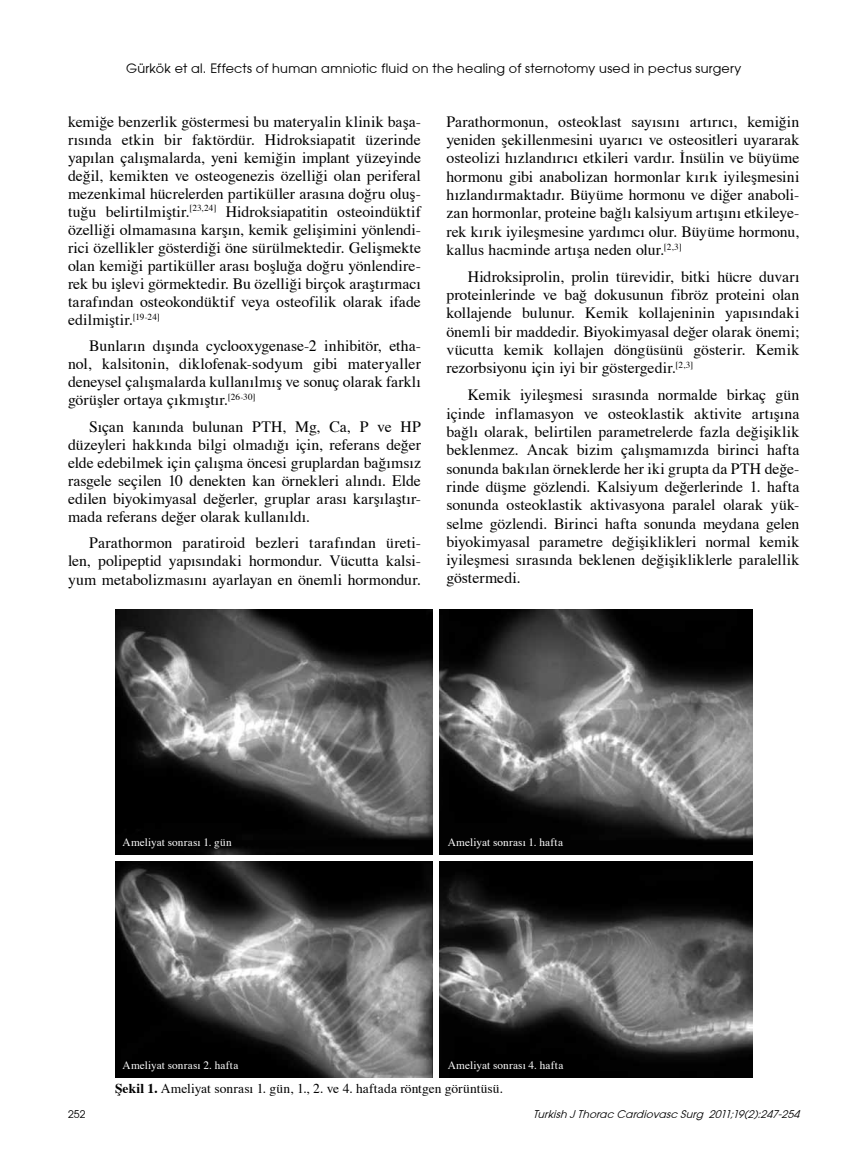
<style>
.page{position:relative;width:859px;height:1170px;background:#fff}
.page>*{position:absolute;margin:0;border:0;box-sizing:border-box;transform-origin:0 0}
.t1{font:15.75px/18.3px "Times";color:#000;text-align:justify}
.t2{font:13.5px "Times";letter-spacing:.005em;color:#000}
.t3{font:12.75px "Avant Garde";letter-spacing:.02em;color:#000}
.t4{font:11.25px "Times";letter-spacing:.01em;color:#fff}
.t5{font:italic 10.5px "Avant Garde";color:#000}
.t6{font:10.5px "Avant Garde";color:#000}
.s1{font-weight:700}
</style>
<div class="page">
<img style="left:115px;top:610px;width:638px;height:466px">
<div style="left:433px;top:610px;width:5px;height:469px;background:#fff"></div>
<div style="left:113px;top:855px;width:641px;height:6px;background:#fff"></div>
<p class="t3" style="left:126px;top:61px;width:617px">Gürkök et al. Effects of human amniotic fluid on the healing of sternotomy used in pectus surgery</p>
<p class="t1" style="left:68px;top:112px;width:354px">kemiğe benzerlik göstermesi bu materyalin klinik başa&shy;rısında etkin bir faktördür. Hidroksiapatit üzerinde yapılan çalışmalarda, yeni kemiğin implant yüzeyinde değil, kemikten ve osteogenezis özelliği olan periferal mezenkimal hücrelerden partiküller arasına doğru oluş&shy;tuğu belirtilmiştir.<sup>[23,24]</sup> Hidroksiapatitin osteoindüktif özelliği olmamasına karşın, kemik gelişimini yönlendi&shy;rici özellikler gösterdiği öne sürülmektedir. Gelişmekte olan kemiği partiküller arası boşluğa doğru yönlendire&shy;rek bu işlevi görmektedir. Bu özelliği birçok araştırmacı tarafından osteokondüktif veya osteofilik olarak ifade edilmiştir.<sup>[19-24]</sup></p>
<p class="t1" style="left:68px;top:337px;width:354px;text-indent:21px">Bunların dışında cyclooxygenase-2 inhibitör, etha&shy;nol, kalsitonin, diklofenak-sodyum gibi materyaller deneysel çalışmalarda kullanılmış ve sonuç olarak farklı görüşler ortaya çıkmıştır.<sup>[26-30]</sup></p>
<p class="t1" style="left:68px;top:417px;width:354px;text-indent:21px">Sıçan kanında bulunan PTH, Mg, Ca, P ve HP düzeyleri hakkında bilgi olmadığı için, referans değer elde edebilmek için çalışma öncesi gruplardan bağımsız rasgele seçilen 10 denekten kan örnekleri alındı. Elde edilen biyokimyasal değerler, gruplar arası karşılaştır&shy;mada referans değer olarak kullanıldı.</p>
<p class="t1" style="left:68px;top:534px;width:354px;text-indent:21px">Parathormon paratiroid bezleri tarafından üreti&shy;len, polipeptid yapısındaki hormondur. Vücutta kalsi&shy;yum metabolizmasını ayarlayan en önemli hormondur.</p>
<p class="t1" style="left:446px;top:112px;width:354px">Parathormonun, osteoklast sayısını artırıcı, kemiğin yeniden şekillenmesini uyarıcı ve osteositleri uyararak osteolizi hızlandırıcı etkileri vardır. İnsülin ve büyüme hormonu gibi anabolizan hormonlar kırık iyileşmesini hızlandırmaktadır. Büyüme hormonu ve diğer anaboli&shy;zan hormonlar, proteine bağlı kalsiyum artışını etkileye&shy;rek kırık iyileşmesine yardımcı olur. Büyüme hormonu, kallus hacminde artışa neden olur.<sup>[2,3]</sup></p>
<p class="t1" style="left:446px;top:267px;width:354px;text-indent:21px">Hidroksiprolin, prolin türevidir, bitki hücre duvarı proteinlerinde ve bağ dokusunun fibröz proteini olan kollajende bulunur. Kemik kollajeninin yapısındaki önemli bir maddedir. Biyokimyasal değer olarak önemi; vücutta kemik kollajen döngüsünü gösterir. Kemik rezorbsiyonu için iyi bir göstergedir.<sup>[2,3]</sup></p>
<p class="t1" style="left:446px;top:385px;width:354px;text-indent:21px">Kemik iyileşmesi sırasında normalde birkaç gün içinde inflamasyon ve osteoklastik aktivite artışına bağlı olarak, belirtilen parametrelerde fazla değişiklik beklenmez. Ancak bizim çalışmamızda birinci hafta sonunda bakılan örneklerde her iki grupta da PTH değe&shy;rinde düşme gözlendi. Kalsiyum değerlerinde 1. hafta sonunda osteoklastik aktivasyona paralel olarak yük&shy;selme gözlendi. Birinci hafta sonunda meydana gelen biyokimyasal parametre değişiklikleri normal kemik iyileşmesi sırasında beklenen değişikliklerle paralellik göstermedi.</p>
<p class="t4" style="left:123px;top:835px;width:111px">Ameliyat sonrası 1. gün</p>
<p class="t4" style="left:448px;top:835px;width:117px">Ameliyat sonrası 1. hafta</p>
<p class="t4" style="left:123px;top:1058px;width:117px">Ameliyat sonrası 2. hafta</p>
<p class="t4" style="left:448px;top:1058px;width:117px">Ameliyat sonrası 4. hafta</p>
<p class="t2" style="left:115px;top:1079px;width:389px"><span class="s1">Şekil 1.</span> Ameliyat sonrası 1. gün, 1., 2. ve 4. haftada röntgen görüntüsü.</p>
<p class="t6" style="left:68px;top:1107px;width:19px">252</p>
<p class="t5" style="left:533px;top:1107px;width:271px">Turkish JThorac Cardiovasc Surg 2011;19(2):247-254</p>
</div>
